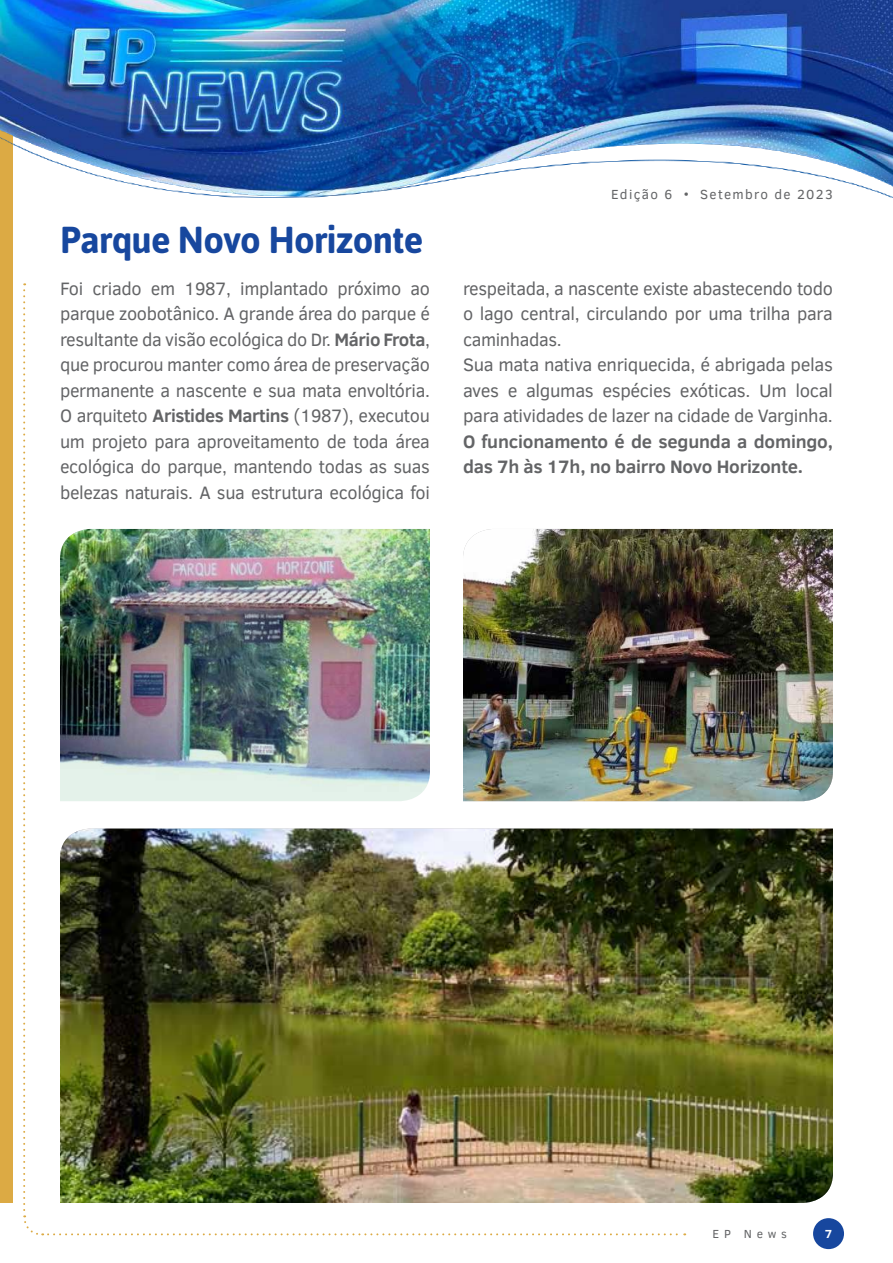
<style>
.page{position:relative;width:893px;height:1263px;background:#fff}
.page>*{position:absolute;margin:0;border:0;box-sizing:border-box;transform-origin:0 0}
.t1{font:700 37.5px "Asap";letter-spacing:-.02em;color:#17479e}
.t2{font:18.45px/25.5px "Clear Sans";letter-spacing:-.02em;color:#636466;text-align:justify}
.t3{font:700 18.45px/25.5px "Clear Sans";letter-spacing:-.01em;color:#636466}
.t4{font:13.5px "Clear Sans";letter-spacing:.1em;color:#636466}
.t5{font:12px "Clear Sans";letter-spacing:.4em;color:#636466}
.t6{font:700 12px "Clear Sans";color:#fff}
.s1{font-weight:700}
</style>
<div class="page">
<img style="left:1px;top:0;width:892px;height:198px">
<div style="left:0;top:99px;width:13px;height:1104px;background:#dcaa44"></div>
<div style="left:813px;top:1218px;width:31px;height:31px;background:#17479e;border-radius:50%"></div>
<img style="left:60px;top:828px;width:773px;height:375px">
<img style="left:60px;top:529px;width:370px;height:272px">
<img style="left:463px;top:529px;width:370px;height:272px">
<h1 class="t1" style="left:60px;top:218px;width:365px">Parque Novo Horizonte</h1>
<p class="t2" style="left:60px;top:275px;width:371px">Foi criado em 1987, implantado próximo ao parque zoobotânico. A grande área do parque é resultante da visão ecológica do Dr. <span class="s1">Mário Frota</span>, que procurou manter como área de preservação permanente a nascente e sua mata envoltória.<br>O arquiteto <span class="s1">Aristides Martins</span> (1987), executou um projeto para aproveitamento de toda área ecológica do parque, mantendo todas as suas belezas naturais. A sua estrutura ecológica foi</p>
<p class="t4" style="left:611px;top:185px;width:223px">Edição 6 • Setembro de 2023</p>
<p class="t2" style="left:463px;top:275px;width:371px;text-align:left">respeitada, a nascente existe abastecendo todo o lago central, circulando por uma trilha para caminhadas.<br>Sua mata nativa enriquecida, é abrigada pelas aves e algumas espécies exóticas. Um local para atividades de lazer na cidade de Varginha.</p>
<p class="t3" style="left:463px;top:428px;width:371px">O funcionamento é de segunda a domingo, das 7h às 17h, no bairro Novo Horizonte.</p>
<p class="t5" style="left:712px;top:1226px;width:76px">EP News</p>
<p class="t6" style="left:825px;top:1225px;width:9px">7</p>
</div>
